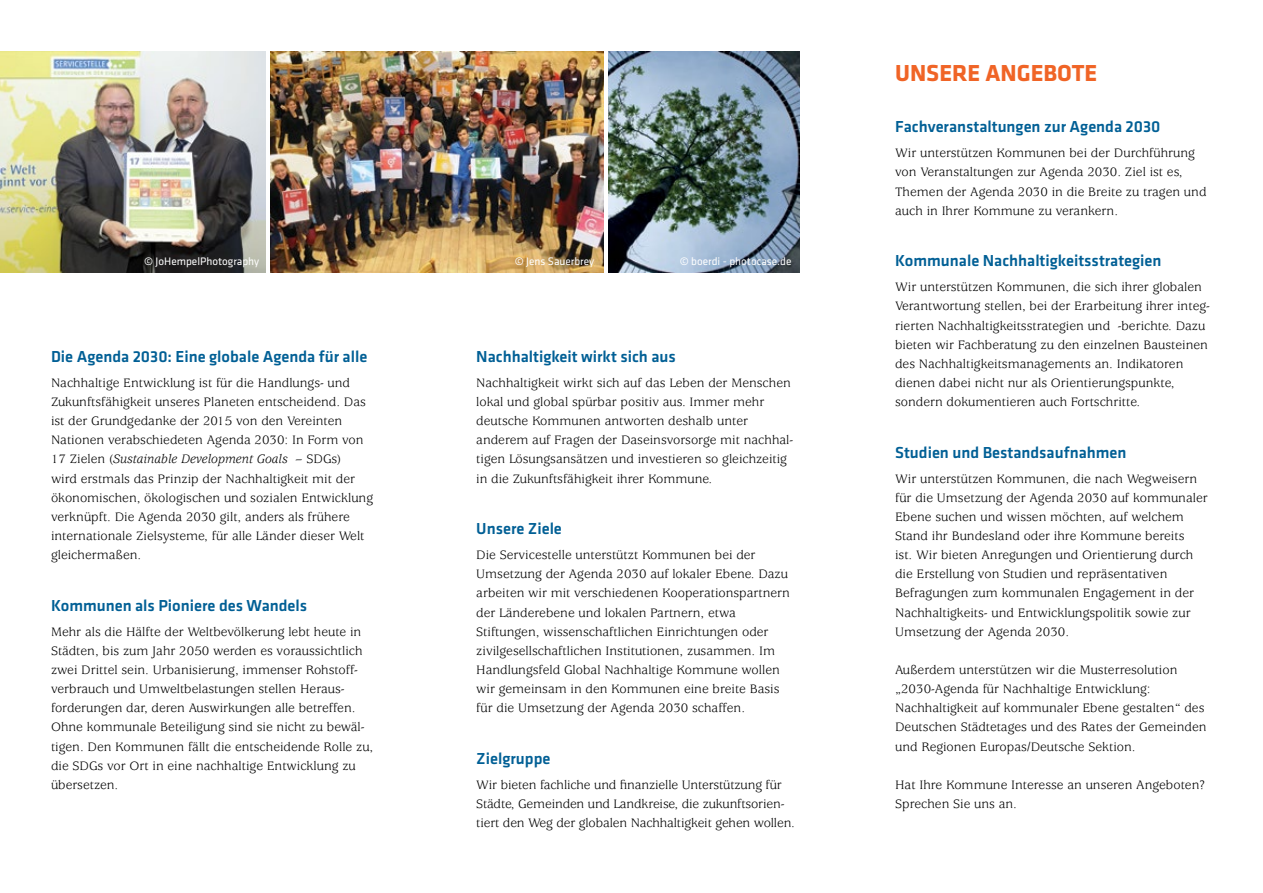
<style>
.page{position:relative;width:1263px;height:893px;background:#fff}
.page>*{position:absolute;margin:0;border:0;box-sizing:border-box;transform-origin:0 0}
.H1-orange{font:700 24px "Klavika Basic";color:#f06426}
.H2-blau{font:500 16.5px "Klavika Basic";color:#005f95}
.Fließtext{font:13.5px/19.2px "Usherwood Std";color:#000}
.t1{font:11.25px "Klavika Basic";color:#fff}
.s1{font-style:italic}
</style>
<div class="page">
<img style="left:0;top:51px;width:266px;height:221px">
<img style="left:270px;top:51px;width:334px;height:221px">
<img style="left:608px;top:51px;width:191px;height:221px">
<p class="t1" style="left:144px;top:254px;width:117px">© JoHempelPhotography</p>
<p class="t1" style="left:515px;top:254px;width:81px">© Jens Sauerbrey</p>
<p class="t1" style="left:680px;top:254px;width:113px">© boerdi - photocase.de</p>
<h2 class="H2-blau" style="left:51px;top:345px;width:318px">Die Agenda 2030: Eine globale Agenda für alle</h2>
<p class="Fließtext" style="left:51px;top:374px;width:324px">Nachhaltige Entwicklung ist für die Handlungs- und Zukunftsfähigkeit unseres Planeten entscheidend. Das ist der Grundgedanke der 2015 von den Vereinten Nationen verabschiedeten Agenda 2030: In Form von 17 Zielen (<span class="s1">Sustainable Development Goals</span> – SDGs)<br>wird erstmals das Prinzip der Nachhaltigkeit mit der ökonomischen, ökologischen und sozialen Entwicklung verknüpft. Die Agenda 2030 gilt, anders als frühere internationale Zielsysteme, für alle Länder dieser Welt gleichermaßen.</p>
<h2 class="H2-blau" style="left:51px;top:594px;width:258px">Kommunen als Pioniere des Wandels</h2>
<p class="Fließtext" style="left:51px;top:622px;width:324px">Mehr als die Hälfte der Weltbevölkerung lebt heute in Städten, bis zum Jahr 2050 werden es voraussichtlich zwei Drittel sein. Urbanisierung, immenser Rohstoff&shy;verbrauch und Umweltbelastungen stellen Heraus&shy;forderungen dar, deren Auswirkungen alle betreffen.<br>Ohne kommunale Beteiligung sind sie nicht zu bewäl&shy;tigen. Den Kommunen fällt die entscheidende Rolle zu, die SDGs vor Ort in eine nachhaltige Entwicklung zu übersetzen.</p>
<h2 class="H2-blau" style="left:476px;top:345px;width:201px">Nachhaltigkeit wirkt sich aus</h2>
<p class="Fließtext" style="left:476px;top:374px;width:318px">Nachhaltigkeit wirkt sich auf das Leben der Menschen lokal und global spürbar positiv aus. Immer mehr deutsche Kommunen antworten deshalb unter anderem auf Fragen der Daseinsvorsorge mit nachhal&shy;tigen Lösungsansätzen und investieren so gleichzeitig in die Zukunftsfähigkeit ihrer Kommune.</p>
<h2 class="H2-blau" style="left:476px;top:517px;width:87px">Unsere Ziele</h2>
<p class="Fließtext" style="left:476px;top:546px;width:315px">Die Servicestelle unterstützt Kommunen bei der Umsetzung der Agenda 2030 auf lokaler Ebene. Dazu arbeiten wir mit verschiedenen Kooperationspartnern der Länderebene und lokalen Partnern, etwa Stiftungen, wissenschaftlichen Einrichtungen oder zivilgesellschaftlichen Institutionen, zusammen. Im Handlungsfeld Global Nachhaltige Kommune wollen wir gemeinsam in den Kommunen eine breite Basis für die Umsetzung der Agenda 2030 schaffen.</p>
<h2 class="H2-blau" style="left:476px;top:747px;width:76px">Zielgruppe</h2>
<p class="Fließtext" style="left:476px;top:775px;width:320px">Wir bieten fachliche und finanzielle Unterstützung für<br>Städte, Gemeinden und Landkreise, die zukunftsorien&shy;tiert den Weg der globalen Nachhaltigkeit gehen wollen.</p>
<h1 class="H1-orange" style="left:895px;top:55px;width:204px">UNSERE ANGEBOTE</h1>
<h2 class="H2-blau" style="left:895px;top:116px;width:267px">Fachveranstaltungen zur Agenda 2030</h2>
<p class="Fließtext" style="left:895px;top:144px;width:313px">Wir unterstützen Kommunen bei der Durchführung von Veranstaltungen zur Agenda 2030. Ziel ist es, Themen der Agenda 2030 in die Breite zu tragen und auch in Ihrer Kommune zu verankern.</p>
<h2 class="H2-blau" style="left:895px;top:249px;width:268px">Kommunale Nachhaltigkeitsstrategien</h2>
<p class="Fließtext" style="left:895px;top:278px;width:316px">Wir unterstützen Kommunen, die sich ihrer globalen Verantwortung stellen, bei der Erarbeitung ihrer integ&shy;rierten Nachhaltigkeitsstrategien und -berichte. Dazu bieten wir Fachberatung zu den einzelnen Bausteinen des Nachhaltigkeitsmanagements an. Indikatoren dienen dabei nicht nur als Orientierungspunkte, sondern dokumentieren auch Fortschritte.</p>
<h2 class="H2-blau" style="left:895px;top:441px;width:233px">Studien und Bestandsaufnahmen</h2>
<p class="Fließtext" style="left:895px;top:469px;width:314px">Wir unterstützen Kommunen, die nach Wegweisern für die Umsetzung der Agenda 2030 auf kommunaler Ebene suchen und wissen möchten, auf welchem Stand ihr Bundesland oder ihre Kommune bereits<br>ist. Wir bieten Anregungen und Orientierung durch die Erstellung von Studien und repräsentativen Befragungen zum kommunalen Engagement in der Nachhaltigkeits- und Entwicklungspolitik sowie zur Umsetzung der Agenda 2030.</p>
<p class="Fließtext" style="left:895px;top:661px;width:313px">Außerdem unterstützen wir die Musterresolution „2030-Agenda für Nachhaltige Entwicklung:<br>Nachhaltigkeit auf kommunaler Ebene gestalten“ des Deutschen Städtetages und des Rates der Gemeinden und Regionen Europas/Deutsche Sektion.</p>
<p class="Fließtext" style="left:895px;top:775px;width:311px">Hat Ihre Kommune Interesse an unseren Angeboten?<br>Sprechen Sie uns an.</p>
</div>
